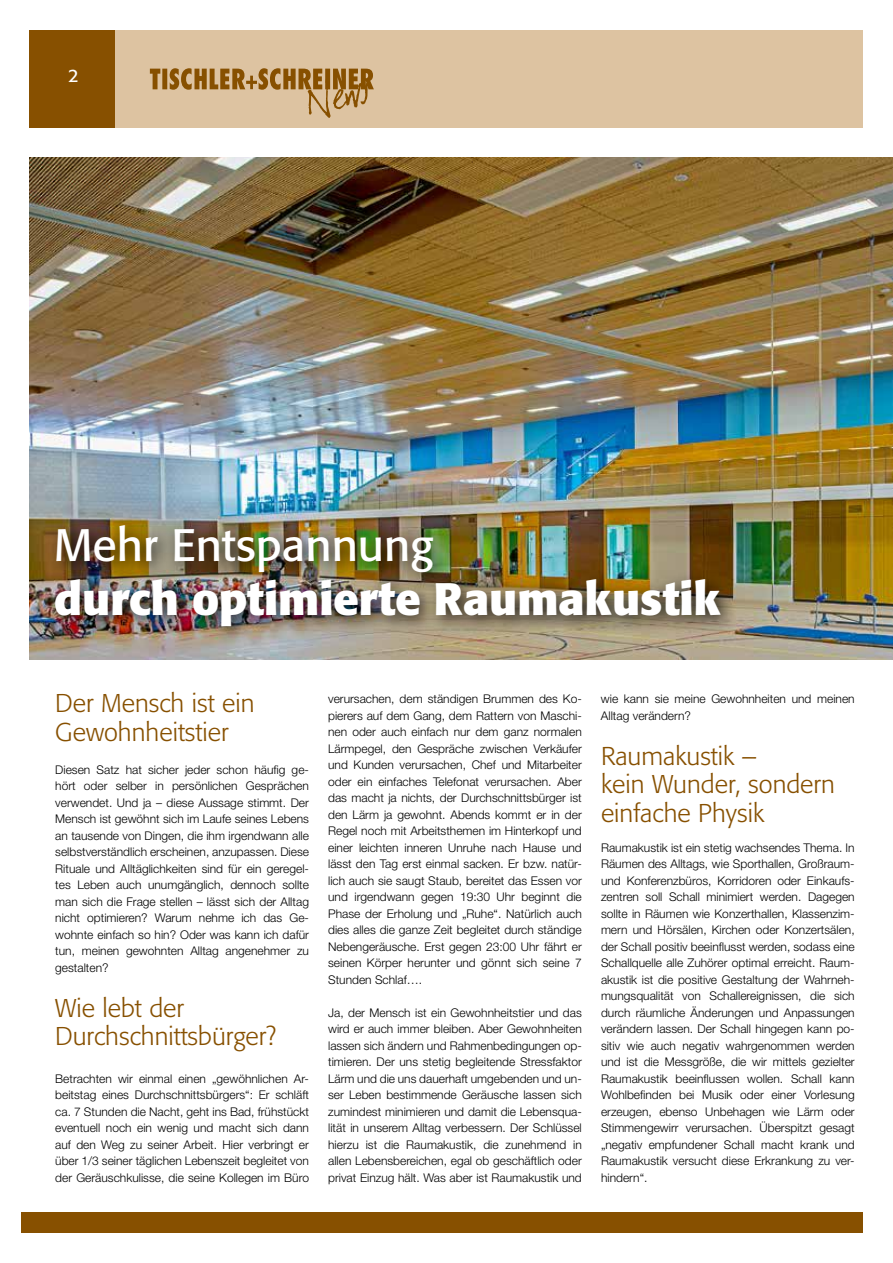
<style>
.page{position:relative;width:893px;height:1263px;background:#fff}
.page>*{position:absolute;margin:0;border:0;box-sizing:border-box;transform-origin:0 0}
.t1{font:700 45px "Formata";color:#fff}
.t2{font:45px "Formata";color:#fff}
.t3{font:300 25.5px/28.5px "Formata";color:#875000}
.t4{font:18px "Formata";color:#fff}
.t5{font:300 12px/16.5px "Helvetica Neue CE";color:#000;text-align:justify}
</style>
<div class="page">
<div style="left:30px;top:30px;width:833px;height:98px;background:#ddc3a1"></div>
<div style="left:30px;top:30px;width:85px;height:98px;background:#875000"></div>
<svg style="left:150px;top:68px;width:224px;height:50px"></svg>
<div style="left:21px;top:1212px;width:842px;height:20px;background:#875000"></div>
<img style="left:30px;top:157px;width:863px;height:502px">
<div style="left:45px;top:516px;width:693px;height:129px;background:#000;opacity:.8"></div>
<h3 class="t4" style="left:68px;top:68px;width:12px">2</h3>
<h1 class="t2" style="left:54px;top:525px;width:381px">Mehr Entspannung</h1>
<h1 class="t1" style="left:54px;top:579px;width:668px">durch optimierte Raumakustik</h1>
<h2 class="t3" style="left:55px;top:690px;width:201px">Der Mensch ist ein<br>Gewohnheitstier</h2>
<p class="t5" style="left:55px;top:761px;width:255px">Diesen Satz hat sicher jeder schon häufig ge&shy;hört oder selber in persönlichen Gesprächen verwendet. Und ja – diese Aussage stimmt. Der Mensch ist gewöhnt sich im Laufe seines Lebens an tausende von Dingen, die ihm irgendwann alle selbstverständlich erscheinen, anzupassen. Diese Rituale und Alltäglichkeiten sind für ein geregel&shy;tes Leben auch unumgänglich, dennoch sollte man sich die Frage stellen – lässt sich der Alltag nicht optimieren? Warum nehme ich das Ge&shy;wohnte einfach so hin? Oder was kann ich dafür tun, meinen gewohnten Alltag angenehmer zu gestalten?</p>
<h2 class="t3" style="left:55px;top:995px;width:222px">Wie lebt der<br>Durchschnittsbürger?</h2>
<p class="t5" style="left:55px;top:1070px;width:255px">Betrachten wir einmal einen „gewöhnlichen Ar&shy;beitstag eines Durchschnittsbürgers“: Er schläft ca. 7 Stunden die Nacht, geht ins Bad, frühstückt eventuell noch ein wenig und macht sich dann auf den Weg zu seiner Arbeit. Hier verbringt er über 1/3 seiner täglichen Lebenszeit begleitet von der Geräuschkulisse, die seine Kollegen im Büro</p>
<p class="t5" style="left:328px;top:691px;width:255px">verursachen, dem ständigen Brummen des Ko&shy;pierers auf dem Gang, dem Rattern von Maschi&shy;nen oder auch einfach nur dem ganz normalen Lärmpegel, den Gespräche zwischen Verkäufer und Kunden verursachen, Chef und Mitarbeiter oder ein einfaches Telefonat verursachen. Aber das macht ja nichts, der Durchschnittsbürger ist den Lärm ja gewohnt. Abends kommt er in der Regel noch mit Arbeitsthemen im Hinterkopf und einer leichten inneren Unruhe nach Hause und lässt den Tag erst einmal sacken. Er bzw. natür&shy;lich auch sie saugt Staub, bereitet das Essen vor und irgendwann gegen 19:30 Uhr beginnt die Phase der Erholung und „Ruhe“. Natürlich auch dies alles die ganze Zeit begleitet durch ständige Nebengeräusche. Erst gegen 23:00 Uhr fährt er seinen Körper herunter und gönnt sich seine 7<br>Stunden Schlaf….</p>
<p class="t5" style="left:328px;top:1004px;width:255px">Ja, der Mensch ist ein Gewohnheitstier und das wird er auch immer bleiben. Aber Gewohnheiten lassen sich ändern und Rahmenbedingungen op&shy;timieren. Der uns stetig begleitende Stressfaktor Lärm und die uns dauerhaft umgebenden und un&shy;ser Leben bestimmende Geräusche lassen sich zumindest minimieren und damit die Lebensqua&shy;lität in unserem Alltag verbessern. Der Schlüssel hierzu ist die Raumakustik, die zunehmend in allen Lebensbereichen, egal ob geschäftlich oder privat Einzug hält. Was aber ist Raumakustik und</p>
<p class="t5" style="left:601px;top:691px;width:255px">wie kann sie meine Gewohnheiten und meinen<br>Alltag verändern?</p>
<h2 class="t3" style="left:601px;top:743px;width:235px">Raumakustik –<br>kein Wunder, sondern einfache Physik</h2>
<p class="t5" style="left:601px;top:839px;width:255px">Raumakustik ist ein stetig wachsendes Thema. In Räumen des Alltags, wie Sporthallen, Großraum&shy;und Konferenzbüros, Korridoren oder Einkaufs&shy;zentren soll Schall minimiert werden. Dagegen sollte in Räumen wie Konzerthallen, Klassenzim&shy;mern und Hörsälen, Kirchen oder Konzertsälen, der Schall positiv beeinflusst werden, sodass eine Schallquelle alle Zuhörer optimal erreicht. Raum&shy;akustik ist die positive Gestaltung der Wahrneh&shy;mungsqualität von Schallereignissen, die sich durch räumliche Änderungen und Anpassungen verändern lassen. Der Schall hingegen kann po&shy;sitiv wie auch negativ wahrgenommen werden und ist die Messgröße, die wir mittels gezielter Raumakustik beeinflussen wollen. Schall kann Wohlbefinden bei Musik oder einer Vorlesung erzeugen, ebenso Unbehagen wie Lärm oder Stimmengewirr verursachen. Überspitzt gesagt „negativ empfundener Schall macht krank und Raumakustik versucht diese Erkrankung zu ver&shy;hindern“.</p>
</div>
